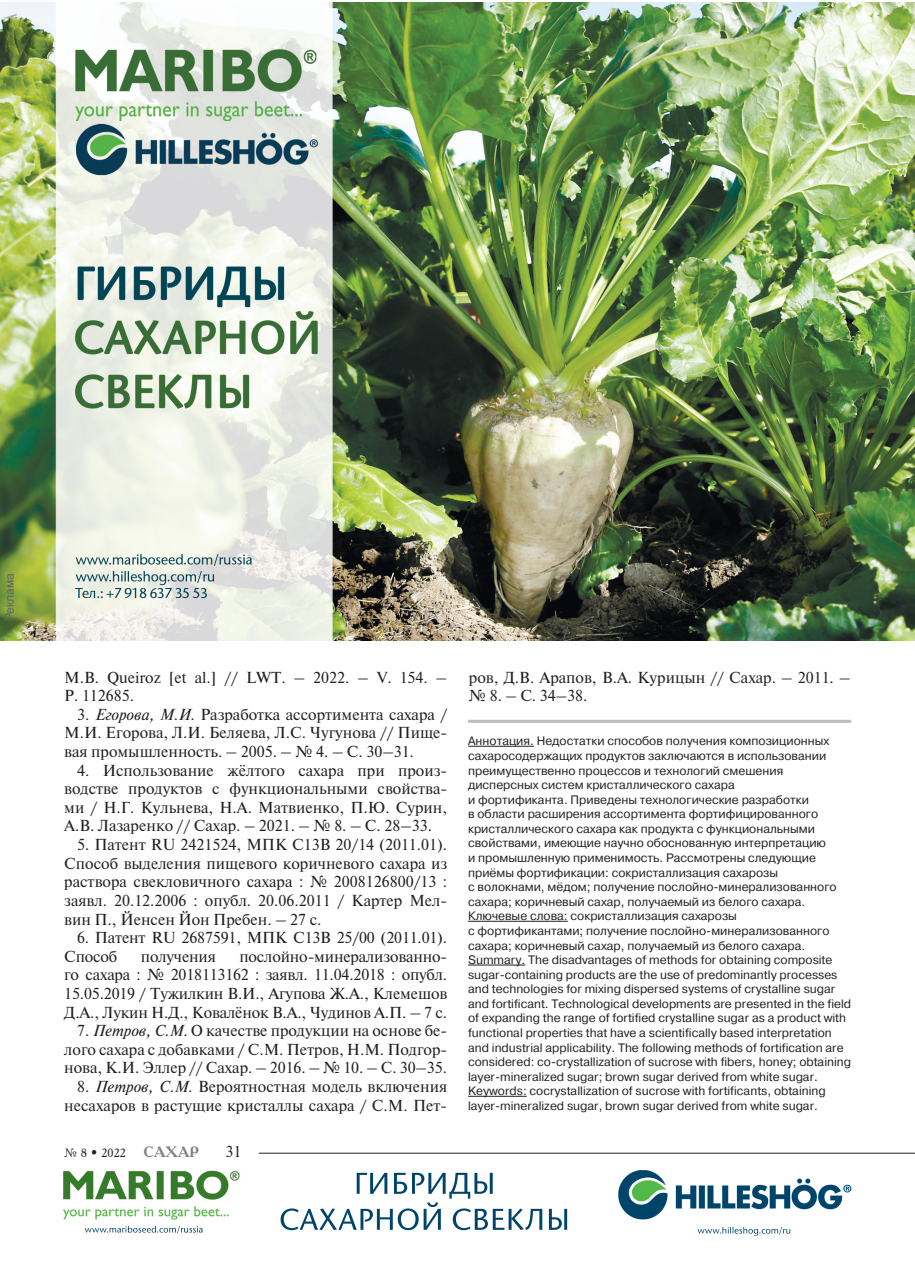
<style>
.page{position:relative;width:915px;height:1276px;background:#fff}
.page>*{position:absolute;margin:0;border:0;box-sizing:border-box;transform-origin:0 0}
.t1{font:15px/18.6px "Newton C";color:#231f20;text-align:justify}
.t2{font:12.15px/14.5px "Pragmatica C";color:#231f20}
.t3{font:12px "Academy C";color:#231f20}
.t4{font:12px "Arial";color:#636366}
.s1{font-style:italic}
.s2{font-weight:700;font-size:15px;color:#808285}
</style>
<div class="page">
<img style="left:63px;top:1152px;width:851px;height:84px">
<img style="left:280px;top:1172px;width:212px;height:58px">
<img style="left:125px;top:1226px;width:78px;height:7px">
<img style="left:722px;top:1227px;width:63px;height:8px">
<hr style="left:259px;top:1152px;width:655px;height:1px;background:#231f20">
<hr style="left:468px;top:746px;width:65px;height:1px;background:#231f20">
<hr style="left:468px;top:921px;width:99px;height:1px;background:#231f20">
<hr style="left:468px;top:964px;width:57px;height:1px;background:#231f20">
<hr style="left:468px;top:1096px;width:58px;height:1px;background:#231f20">
<hr style="left:468px;top:720px;width:382px;height:3px;background:#bcbdc0">
<img style="left:0;top:3px;width:914px;height:638px">
<p class="t4" style="left:1px;top:621px;width:50px;rotate:-90deg">Реклама</p>
<p class="t1" style="left:64px;top:668px;width:384px">M.B. Queiroz [et al.] // LWT. – 2022. – V. 154. –<br>Р. 112685.</p>
<p class="t1" style="left:64px;top:705px;width:384px;text-indent:13px">3. <span class="s1">Егорова, М.И.</span> Разработка ассортимента сахара / М.И. Егорова, Л.И. Беляева, Л.С. Чугунова // Пище&shy;вая промышленность. – 2005. – № 4. – С. 30–31.</p>
<p class="t1" style="left:64px;top:761px;width:384px;text-indent:13px">4. Использование жёлтого сахара при произ&shy;водстве продуктов с функциональными свойства&shy;ми / Н.Г. Кульнева, Н.А. Матвиенко, П.Ю. Сурин, А.В. Лазаренко // Сахар. – 2021. – № 8. – С. 28–33.</p>
<p class="t1" style="left:64px;top:835px;width:384px;text-indent:13px">5. Патент RU 2421524, МПК C13B 20/14 (2011.01).<br>Способ выделения пищевого коричневого сахара из раствора свекловичного сахара : № 2008126800/13 : заявл. 20.12.2006 : опубл. 20.06.2011 / Картер Мел&shy;вин П., Йенсен Йон Пребен. – 27 с.</p>
<p class="t1" style="left:64px;top:928px;width:384px;text-indent:13px">6. Патент RU 2687591, МПК C13B 25/00 (2011.01).<br>Способ</p>
<p class="t1" style="left:64px;top:947px;width:384px;text-indent:175px">послойно-минерализованно&shy;го сахара : № 2018113162 : заявл. 11.04.2018 : опубл.<br>15.05.2019 / Тужилкин В.И., Агупова Ж.А., Клемешов Д.А., Лукин Н.Д., Ковалёнок В.А., Чудинов А.П. – 7 с.</p>
<p class="t1" style="left:64px;top:1021px;width:384px;text-indent:13px">7. <span class="s1">Петров, С.М.</span> О качестве продукции на основе бе&shy;лого сахара с добавками / С.М. Петров, Н.М. Подгор&shy;нова, К.И. Эллер // Сахар. – 2016. – № 10. – С. 30–35.</p>
<p class="t1" style="left:64px;top:1077px;width:384px;text-align:right">8. <span class="s1">Петров, С.М.</span> Вероятностная модель включения несахаров в растущие кристаллы сахара / С.М. Пет-</p>
<p class="t1" style="left:141px;top:947px;width:77px">получения</p>
<p class="t3" style="left:64px;top:1145px;width:137px">№ 8 • 2022 <span class="s2">САХАР</span></p>
<p class="t1" style="left:225px;top:1142px;width:17px">31</p>
<p class="t1" style="left:468px;top:668px;width:383px">ров, Д.В. Арапов, В.А. Курицын // Сахар. – 2011. – № 8. – С. 34–38.</p>
<p class="t2" style="left:468px;top:734px;width:384px">Аннотация. Недостатки способов получения композиционных сахаросодержащих продуктов заключаются в использовании преимущественно процессов и технологий смешения дисперсных систем кристаллического сахара<br>и фортификанта. Приведены технологические разработки<br>в области расширения ассортимента фортифицированного кристаллического сахара как продукта с функциональными свойствами, имеющие научно обоснованную интерпретацию<br>и промышленную применимость. Рассмотрены следующие приёмы фортификации: сокристаллизация сахарозы<br>с волокнами, мёдом; получение послойно-минерализованного сахара; коричневый сахар, получаемый из белого сахара.<br>Ключевые слова: сокристаллизация сахарозы<br>с фортификантами; получение послойно-минерализованного сахара; коричневый сахар, получаемый из белого сахара.<br>Summary. The disadvantages of methods for obtaining composite sugar-containing products are the use of predominantly processes and technologies for mixing dispersed systems of crystalline sugar and fortificant. Technological developments are presented in the field of expanding the range of fortified crystalline sugar as a product with functional properties that have a scientifically based interpretation and industrial applicability. The following methods of fortification are considered: co-crystallization of sucrose with fibers, honey; obtaining layer-mineralized sugar; brown sugar derived from white sugar.<br>Keywords: cocrystallization of sucrose with fortificants, obtaining layer-mineralized sugar, brown sugar derived from white sugar.</p>
</div>
